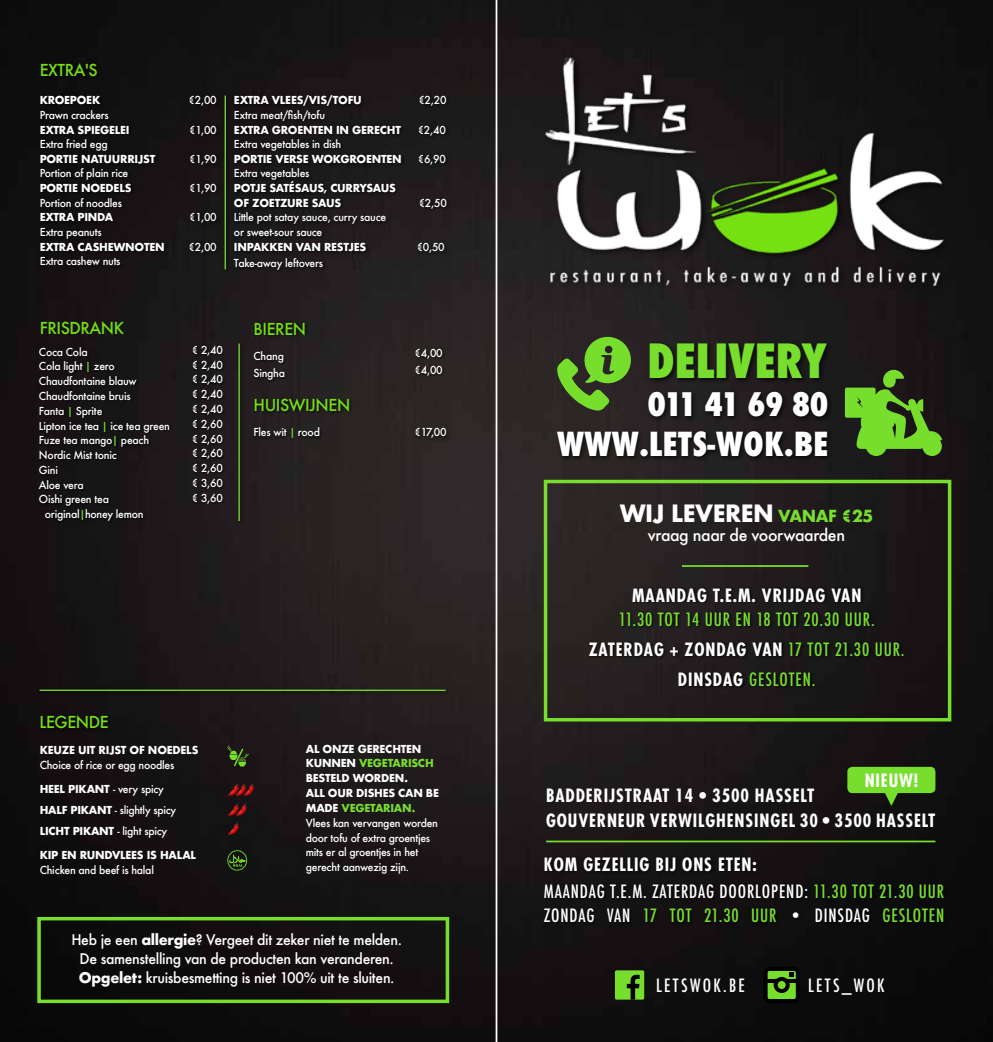
<style>
.page{position:relative;width:993px;height:1042px;background:#fff}
.page>*{position:absolute;margin:0;border:0;box-sizing:border-box;transform-origin:0 0}
.t1{font:800 condensed 45.85px "Futura";color:#78de2e}
.t2{font:800 condensed 32.2px "Futura";letter-spacing:.015em;color:#fff}
.t3{font:800 condensed 31.5px "Futura";letter-spacing:-.09em;color:#fff}
.t4{font:700 23.28px "Futura";letter-spacing:-.025em;color:#fff}
.t5{font:700 condensed 17.85px "Futura Std";letter-spacing:.05em;color:#fff}
.t6{font:500 condensed 17.85px/24.5px "Futura";letter-spacing:.05em;color:#fff}
.t7{font:500 condensed 17.85px "Futura";letter-spacing:.05em;color:#78de2e}
.t8{font:500 condensed 17.85px "Futura";letter-spacing:.13em;color:#fff}
.t9{font:500 16.28px "Futura";letter-spacing:-.025em;color:#fff}
.t10{font:500 16.1px "Futura";letter-spacing:-.025em;color:#75e012}
.t11{font:500 14.35px/18.7px "Futura";letter-spacing:-.025em;color:#fff;text-align:center}
.t12{font:500 10.67px/14.7px "Futura";letter-spacing:-.025em;color:#fff}
.t13{font:700 10.67px/14.9px "Futura";letter-spacing:-.025em;color:#fff}
.s1{color:#78de2e}
.s2{font-weight:700}
.s3{font-weight:700;color:#78de2e}
.s4{font-size:16.28px;color:#78de2e}
.s5{font-family:"Futura";font-weight:500;color:#78de2e}
.s6{font-family:"Futura Std";font-weight:700;color:#fff}
</style>
<div class="page">
<img style="left:0;top:0;width:992px;height:1042px">
<div style="left:543px;top:480px;width:408px;height:241px;border:4px solid #78de2e"></div>
<div style="left:37px;top:917px;width:412px;height:86px;border:4px solid #78de2e"></div>
<div style="left:542px;top:54px;width:408px;height:239px;background:#000;opacity:.75"></div>
<img style="left:543px;top:48px;width:401px;height:237px">
<div style="left:587px;top:586px;width:320px;height:103px;background:#000;opacity:.75"></div>
<div style="left:645px;top:389px;width:188px;height:34px;background:#000;opacity:.75"></div>
<div style="left:554px;top:429px;width:279px;height:34px;background:#000;opacity:.75"></div>
<div style="left:646px;top:340px;width:186px;height:44px;background:#000;opacity:.75"></div>
<div style="left:38px;top:61px;width:64px;height:21px;background:#0b0b0b"></div>
<div style="left:38px;top:93px;width:184px;height:177px;background:#121111"></div>
<div style="left:231px;top:93px;width:220px;height:182px;background:#1b1919"></div>
<div style="left:38px;top:713px;width:75px;height:21px;background:#0f0b0d"></div>
<svg style="left:227px;top:850px;width:20px;height:20px"></svg>
<div style="left:222px;top:93px;width:9px;height:181px;background:#151314"></div>
<hr style="left:224px;top:96px;width:2px;height:173px;background:#78de2e">
<div style="left:236px;top:341px;width:9px;height:185px;background:#1e191b"></div>
<hr style="left:238px;top:343px;width:2px;height:178px;background:#78de2e">
<div style="left:37px;top:687px;width:413px;height:9px;background:#1a1517"></div>
<hr style="left:40px;top:689px;width:405px;height:2px;background:#78de2e">
<svg style="left:227px;top:745px;width:22px;height:21px"></svg>
<img style="left:239px;top:782px;width:4px;height:15px">
<img style="left:227px;top:782px;width:12px;height:15px">
<img style="left:243px;top:782px;width:12px;height:15px">
<img style="left:227px;top:802px;width:8px;height:15px">
<img style="left:235px;top:802px;width:12px;height:15px">
<img style="left:227px;top:822px;width:12px;height:14px">
<hr style="left:495px;top:0;width:2px;height:1042px;background:#fff">
<div style="left:38px;top:345px;width:134px;height:179px;background:#161415"></div>
<div style="left:192px;top:344px;width:34px;height:162px;background:#1b1719"></div>
<div style="left:252px;top:320px;width:56px;height:64px;background:#000;opacity:.75"></div>
<div style="left:414px;top:346px;width:36px;height:96px;background:#000;opacity:.75"></div>
<div style="left:253px;top:396px;width:100px;height:46px;background:#000;opacity:.75"></div>
<svg style="left:557px;top:334px;width:76px;height:77px;background:#4c7529"></svg>
<hr style="left:681px;top:565px;width:127px;height:2px;background:#78de2e">
<svg style="left:844px;top:370px;width:97px;height:86px;background:#497b23"></svg>
<div style="left:847px;top:767px;width:88px;height:26px;background:#78de2e;border-radius:5px"></div>
<svg style="left:882px;top:793px;width:17px;height:13px"></svg>
<div style="left:614px;top:970px;width:30px;height:29px;background:#78de2e;border-radius:2px"></div>
<svg style="left:626px;top:975px;width:13px;height:24px"></svg>
<svg style="left:763px;top:967px;width:36px;height:36px"></svg>
<div style="left:541px;top:855px;width:407px;height:72px;background:#100e0f"></div>
<hr style="left:546px;top:840px;width:389px;height:2px;background:#78de2e">
<h3 class="t10" style="left:40px;top:59px;width:59px">EXTRA'S</h3>
<p class="t13" style="left:40px;top:93px;width:62px">KROEPOEK</p>
<p class="t12" style="left:188px;top:93px;width:30px">€2,00</p>
<p class="t12" style="left:40px;top:107px;width:71px">Prawn crackers</p>
<p class="t13" style="left:40px;top:122px;width:91px">EXTRA SPIEGELEI</p>
<p class="t12" style="left:189px;top:122px;width:29px">€1,00</p>
<p class="t12" style="left:40px;top:136px;width:69px">Extra fried egg</p>
<p class="t13" style="left:40px;top:151px;width:117px">PORTIE NATUURRIJST</p>
<p class="t12" style="left:189px;top:151px;width:29px">€1,90</p>
<p class="t12" style="left:40px;top:166px;width:90px">Portion of plain rice</p>
<p class="t13" style="left:40px;top:181px;width:93px">PORTIE NOEDELS</p>
<p class="t12" style="left:189px;top:181px;width:29px">€1,90</p>
<p class="t12" style="left:40px;top:195px;width:84px">Portion of noodles</p>
<p class="t13" style="left:40px;top:210px;width:75px">EXTRA PINDA</p>
<p class="t12" style="left:189px;top:210px;width:29px">€1,00</p>
<p class="t12" style="left:40px;top:224px;width:63px">Extra peanuts</p>
<p class="t13" style="left:40px;top:239px;width:126px">EXTRA CASHEWNOTEN</p>
<p class="t12" style="left:188px;top:239px;width:30px">€2,00</p>
<p class="t12" style="left:40px;top:254px;width:82px">Extra cashew nuts</p>
<p class="t13" style="left:234px;top:93px;width:129px">EXTRA VLEES/VIS/TOFU</p>
<p class="t12" style="left:418px;top:93px;width:30px">€2,20</p>
<p class="t12" style="left:234px;top:107px;width:93px">Extra meat/fish/tofu</p>
<p class="t13" style="left:234px;top:122px;width:168px">EXTRA GROENTEN IN GERECHT</p>
<p class="t12" style="left:417px;top:122px;width:30px">€2,40</p>
<p class="t12" style="left:234px;top:136px;width:109px">Extra vegetables in dish</p>
<p class="t13" style="left:234px;top:151px;width:169px">PORTIE VERSE WOKGROENTEN</p>
<p class="t12" style="left:417px;top:151px;width:30px">€6,90</p>
<p class="t12" style="left:234px;top:166px;width:77px">Extra vegetables</p>
<p class="t13" style="left:234px;top:181px;width:163px">POTJE SATÉSAUS, CURRYSAUS<br>OF ZOETZURE SAUS</p>
<p class="t12" style="left:418px;top:196px;width:30px">€2,50</p>
<p class="t12" style="left:234px;top:210px;width:154px">Little pot satay sauce, curry sauce or sweet-sour sauce</p>
<p class="t13" style="left:234px;top:240px;width:134px">INPAKKEN VAN RESTJES</p>
<p class="t12" style="left:416px;top:240px;width:30px">€0,50</p>
<p class="t12" style="left:234px;top:255px;width:91px">Take-away leftovers</p>
<h3 class="t10" style="left:40px;top:317px;width:86px">FRISDRANK</h3>
<p class="t12" style="left:39px;top:344px;width:50px">Coca Cola</p>
<p class="t12" style="left:39px;top:359px;width:77px">Cola light <span class="s1">|</span> zero</p>
<p class="t12" style="left:39px;top:374px;width:99px">Chaudfontaine blauw</p>
<p class="t12" style="left:39px;top:388px;width:93px">Chaudfontaine bruis</p>
<p class="t12" style="left:39px;top:403px;width:65px">Fanta <span class="s1">|</span> Sprite</p>
<p class="t12" style="left:39px;top:418px;width:132px">Lipton ice tea <span class="s1">|</span> ice tea green</p>
<p class="t12" style="left:39px;top:433px;width:112px">Fuze tea mango<span class="s1">|</span> peach</p>
<p class="t12" style="left:39px;top:448px;width:79px">Nordic Mist tonic</p>
<p class="t12" style="left:39px;top:462px;width:21px">Gini</p>
<p class="t12" style="left:39px;top:477px;width:46px">Aloe vera</p>
<p class="t12" style="left:39px;top:492px;width:72px">Oishi green tea</p>
<p class="t12" style="left:45px;top:507px;width:100px">original<span class="s1">|</span>honey lemon</p>
<p class="t12" style="left:192px;top:342px;width:33px;text-align:justify">€ 2,40 € 2,40 € 2,40 € 2,40 € 2,40 € 2,60 € 2,60 € 2,60 € 2,60 € 3,60 € 3,60</p>
<h3 class="t10" style="left:253px;top:318px;width:54px">BIEREN</h3>
<p class="t12" style="left:253px;top:348px;width:33px;line-height:16.8px">Chang<br>Singha</p>
<p class="t12" style="left:414px;top:344px;width:30px;line-height:16.8px">€4,00 €4,00</p>
<h3 class="t10" style="left:253px;top:394px;width:98px">HUISWIJNEN</h3>
<p class="t12" style="left:253px;top:425px;width:68px">Fles wit <span class="s1">|</span> rood</p>
<p class="t12" style="left:414px;top:425px;width:34px">€17,00</p>
<h3 class="t10" style="left:39px;top:711px;width:71px">LEGENDE</h3>
<p class="t13" style="left:40px;top:743px;width:160px">KEUZE UIT RIJST OF NOEDELS</p>
<p class="t12" style="left:40px;top:758px;width:136px">Choice of rice or egg noodles</p>
<p class="t12" style="left:40px;top:778px;width:138px;line-height:21px"><span class="s2">HEEL PIKANT</span> - very spicy<br><span class="s2">HALF PIKANT</span> - slightly spicy<br><span class="s2">LICHT PIKANT</span> - light spicy</p>
<p class="t13" style="left:40px;top:847px;width:158px">KIP EN RUNDVLEES IS HALAL</p>
<p class="t12" style="left:40px;top:862px;width:116px">Chicken and beef is halal</p>
<p class="t12" style="left:306px;top:741px;width:135px"><span class="s2">AL ONZE GERECHTEN<br>KUNNEN</span> <span class="s3">VEGETARISCH<br></span><span class="s2">BESTELD WORDEN.<br>ALL OUR DISHES CAN BE<br>MADE</span> <span class="s3">VEGETARIAN.<br></span>Vlees kan vervangen worden door tofu of extra groentjes mits er al groentjes in het gerecht aanwezig zijn.</p>
<h3 class="t11" style="left:71px;top:930px;width:332px">Heb je een <span class="s2">allergie</span>? Vergeet dit zeker niet te melden.<br>De samenstelling van de producten kan veranderen.<br><span class="s2">Opgelet:</span> kruisbesmetting is niet 100% uit te sluiten.</h3>
<h1 class="t1" style="left:647px;top:330px;width:181px">DELIVERY</h1>
<h3 class="t3" style="left:647px;top:383px;width:182px">011 41 69 80</h3>
<h2 class="t2" style="left:557px;top:422px;width:272px">WWW.LETS-WOK.BE</h2>
<h3 class="t4" style="left:619px;top:496px;width:255px">WIJ LEVEREN <span class="s4">VANAF €25</span></h3>
<h3 class="t9" style="left:647px;top:523px;width:198px">vraag naar de voorwaarden</h3>
<h3 class="t5" style="left:632px;top:584px;width:231px">MAANDAG T.E.M. VRIJDAG VAN</h3>
<h3 class="t7" style="left:618px;top:608px;width:257px">11.30 TOT 14 UUR EN 18 TOT 20.30 UUR.</h3>
<h3 class="t5" style="left:588px;top:638px;width:317px">ZATERDAG + ZONDAG VAN <span class="s5">17 TOT 21.30 UUR.</span></h3>
<h3 class="t7" style="left:677px;top:668px;width:139px"><span class="s6">DINSDAG</span> GESLOTEN.</h3>
<h3 class="t5" style="left:546px;top:784px;width:269px">BADDERIJSTRAAT 14 • 3500 HASSELT</h3>
<h3 class="t5" style="left:864px;top:769px;width:55px">NIEUW!</h3>
<h3 class="t5" style="left:546px;top:809px;width:390px">GOUVERNEUR VERWILGHENSINGEL 30 • 3500 HASSELT</h3>
<h3 class="t5" style="left:543px;top:854px;width:214px">KOM GEZELLIG BIJ ONS ETEN:</h3>
<h3 class="t6" style="left:543px;top:879px;width:402px">MAANDAG T.E.M. ZATERDAG DOORLOPEND: <span class="s1">11.30 TOT 21.30 UUR<br></span>ZONDAG VAN <span class="s1">17 TOT 21.30 UUR</span> • DINSDAG <span class="s1">GESLOTEN</span></h3>
<h3 class="t8" style="left:655px;top:974px;width:90px">LETSWOK.BE</h3>
<h3 class="t6" style="left:807px;top:973px;width:78px">LETS_WOK</h3>
</div>
